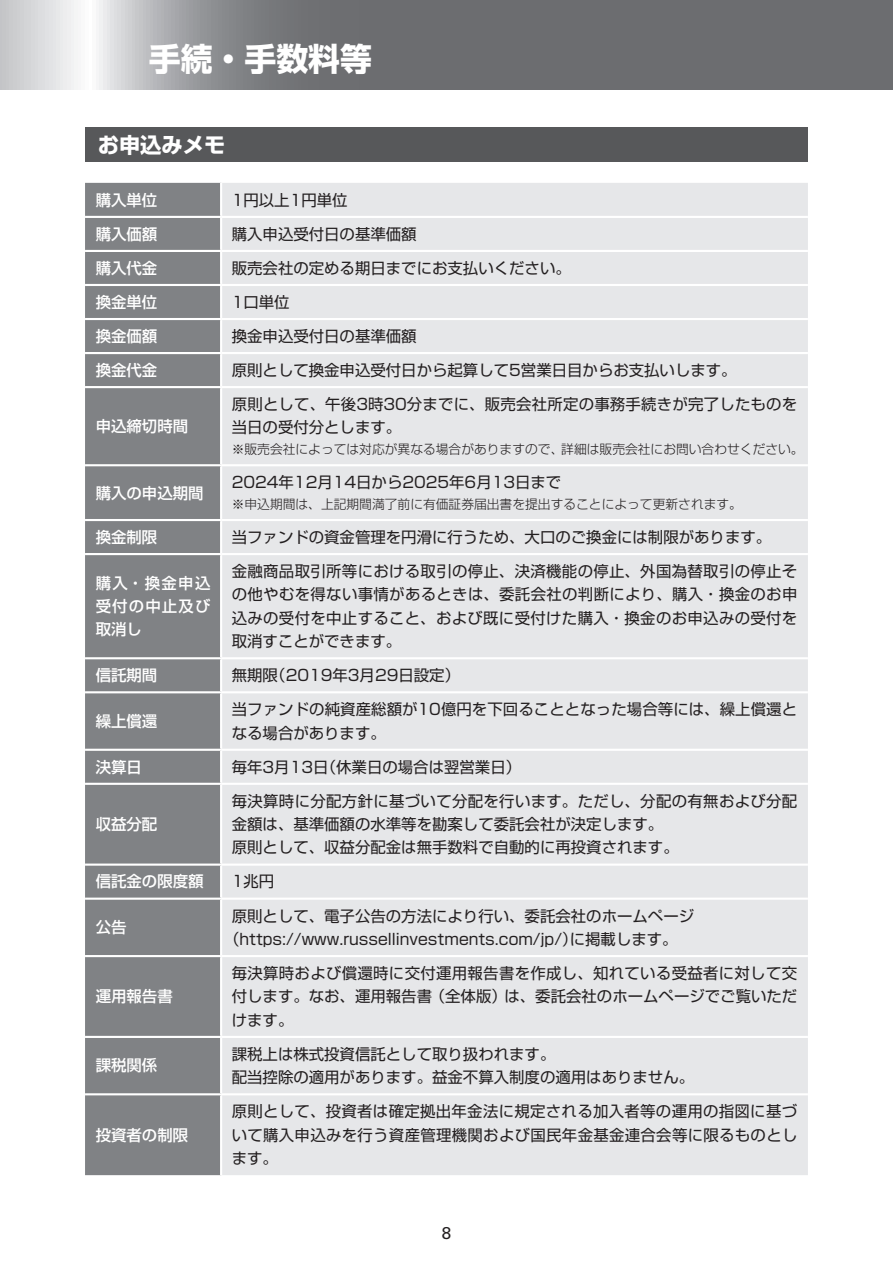
<style>
.page{position:relative;width:893px;height:1263px;background:#fff}
.page>*{position:absolute;margin:0;border:0;box-sizing:border-box;transform-origin:0 0}
.t1{font:700 31.95px "Shin Go Pr 6";color:#fff}
.t2{font:700 21.3px "Shin Go Pr 6";color:#fff}
.t3{font:16.95px "Univers LT Std";color:#231f20}
.t4{font:15.45px/23.4px "Shin Go Pr 6";color:#231f20}
.t5{font:500 15.45px/23.4px "Shin Go Pr 6";color:#fff;text-align:justify}
.t6{font:300 12.75px "Shin Go Pr 6";color:#231f20}
</style>
<div class="page">
<svg style="left:0;top:0;width:893px;height:89px;background:#858689"></svg>
<div style="left:85px;top:128px;width:723px;height:34px;background:#57585a"></div>
<div style="left:85px;top:183px;width:135px;height:992px;background:#808285"></div>
<div style="left:222px;top:183px;width:586px;height:992px;background:#e6e7e9"></div>
<hr style="left:85px;top:216px;width:136px;height:2px;background:#fff">
<hr style="left:221px;top:216px;width:587px;height:2px;background:#fff">
<hr style="left:85px;top:250px;width:136px;height:2px;background:#fff">
<hr style="left:221px;top:250px;width:587px;height:2px;background:#fff">
<hr style="left:85px;top:284px;width:136px;height:2px;background:#fff">
<hr style="left:221px;top:284px;width:587px;height:2px;background:#fff">
<hr style="left:85px;top:318px;width:136px;height:2px;background:#fff">
<hr style="left:221px;top:318px;width:587px;height:2px;background:#fff">
<hr style="left:85px;top:352px;width:136px;height:2px;background:#fff">
<hr style="left:221px;top:352px;width:587px;height:2px;background:#fff">
<hr style="left:85px;top:386px;width:136px;height:2px;background:#fff">
<hr style="left:221px;top:386px;width:587px;height:2px;background:#fff">
<hr style="left:85px;top:464px;width:136px;height:2px;background:#fff">
<hr style="left:221px;top:464px;width:587px;height:2px;background:#fff">
<hr style="left:85px;top:519px;width:136px;height:2px;background:#fff">
<hr style="left:221px;top:519px;width:587px;height:2px;background:#fff">
<hr style="left:85px;top:553px;width:136px;height:2px;background:#fff">
<hr style="left:221px;top:553px;width:587px;height:2px;background:#fff">
<hr style="left:85px;top:657px;width:136px;height:2px;background:#fff">
<hr style="left:221px;top:657px;width:587px;height:2px;background:#fff">
<hr style="left:85px;top:691px;width:136px;height:2px;background:#fff">
<hr style="left:221px;top:691px;width:587px;height:2px;background:#fff">
<hr style="left:85px;top:749px;width:136px;height:2px;background:#fff">
<hr style="left:221px;top:749px;width:587px;height:2px;background:#fff">
<hr style="left:85px;top:783px;width:136px;height:2px;background:#fff">
<hr style="left:221px;top:783px;width:587px;height:2px;background:#fff">
<hr style="left:85px;top:863px;width:136px;height:3px;background:#fff">
<hr style="left:221px;top:863px;width:587px;height:3px;background:#fff">
<hr style="left:85px;top:897px;width:136px;height:3px;background:#fff">
<hr style="left:221px;top:897px;width:587px;height:3px;background:#fff">
<hr style="left:85px;top:955px;width:136px;height:2px;background:#fff">
<hr style="left:221px;top:955px;width:587px;height:2px;background:#fff">
<hr style="left:85px;top:1036px;width:136px;height:2px;background:#fff">
<hr style="left:221px;top:1036px;width:587px;height:2px;background:#fff">
<hr style="left:85px;top:1093px;width:136px;height:2px;background:#fff">
<hr style="left:221px;top:1093px;width:587px;height:2px;background:#fff">
<h1 class="t1" style="left:149px;top:33px;width:225px">手続・手数料等</h1>
<h2 class="t2" style="left:98px;top:128px;width:129px">お申込みメモ</h2>
<p class="t5" style="left:96px;top:187px;width:63px">購入単位</p>
<p class="t4" style="left:232px;top:187px;width:117px">1円以上1円単位</p>
<p class="t5" style="left:96px;top:221px;width:63px">購入価額</p>
<p class="t4" style="left:232px;top:221px;width:186px">購入申込受付日の基準価額</p>
<p class="t5" style="left:96px;top:255px;width:63px">購入代金</p>
<p class="t4" style="left:232px;top:255px;width:341px">販売会社の定める期日までにお支払いください。</p>
<p class="t5" style="left:96px;top:289px;width:63px">換金単位</p>
<p class="t4" style="left:232px;top:289px;width:59px">1口単位</p>
<p class="t5" style="left:96px;top:323px;width:63px">換金価額</p>
<p class="t4" style="left:232px;top:323px;width:186px">換金申込受付日の基準価額</p>
<p class="t5" style="left:96px;top:357px;width:63px">換金代金</p>
<p class="t4" style="left:232px;top:357px;width:506px">原則として換金申込受付日から起算して5営業日目からお支払いします。</p>
<p class="t5" style="left:96px;top:414px;width:94px">申込締切時間</p>
<p class="t5" style="left:96px;top:480px;width:109px">購入の申込期間</p>
<p class="t4" style="left:232px;top:391px;width:567px">原則として、午後3時30分までに、販売会社所定の事務手続きが完了したものを当日の受付分とします。</p>
<p class="t6" style="left:232px;top:439px;width:573px">※販売会社によっては対応が異なる場合がありますので、詳細は販売会社にお問い合わせください。</p>
<p class="t4" style="left:232px;top:469px;width:331px">2024年12月14日から2025年6月13日まで</p>
<p class="t6" style="left:232px;top:494px;width:512px">※申込期間は、上記期間満了前に有価証券届出書を提出することによって更新されます。</p>
<p class="t5" style="left:96px;top:524px;width:63px">換金制限</p>
<p class="t4" style="left:232px;top:524px;width:541px">当ファンドの資金管理を円滑に行うため、大口のご換金には制限があります。</p>
<p class="t5" style="left:96px;top:570px;width:116px">購入・換金申込受付の中止及び取消し</p>
<p class="t4" style="left:232px;top:558px;width:567px;text-align:justify">金融商品取引所等における取引の停止、決済機能の停止、外国為替取引の停止その他やむを得ない事情があるときは、委託会社の判断により、購入・換金のお申込みの受付を中止すること、および既に受付けた購入・換金のお申込みの受付を取消すことができます。</p>
<p class="t5" style="left:96px;top:663px;width:63px">信託期間</p>
<p class="t4" style="left:232px;top:662px;width:230px">無期限（2019年3月29日設定）</p>
<p class="t5" style="left:96px;top:708px;width:63px">繰上償還</p>
<p class="t4" style="left:232px;top:696px;width:567px">当ファンドの純資産総額が10億円を下回ることとなった場合等には、繰上償還となる場合があります。</p>
<p class="t5" style="left:96px;top:754px;width:48px">決算日</p>
<p class="t4" style="left:232px;top:754px;width:291px">毎年3月13日（休業日の場合は翌営業日）</p>
<p class="t5" style="left:96px;top:811px;width:63px">収益分配</p>
<p class="t4" style="left:232px;top:788px;width:567px">毎決算時に分配方針に基づいて分配を行います。ただし、分配の有無および分配金額は、基準価額の水準等を勘案して委託会社が決定します。<br>原則として、収益分配金は無手数料で自動的に再投資されます。</p>
<p class="t5" style="left:96px;top:869px;width:109px">信託金の限度額</p>
<p class="t4" style="left:232px;top:869px;width:44px">1兆円</p>
<p class="t5" style="left:96px;top:915px;width:32px">公告</p>
<p class="t4" style="left:224px;top:903px;width:472px;text-indent:8px">原則として、電子公告の方法により行い、委託会社のホームページ（https://www.russellinvestments.com/jp/）に掲載します。</p>
<p class="t5" style="left:96px;top:984px;width:79px">運用報告書</p>
<p class="t4" style="left:232px;top:960px;width:567px;text-align:justify">毎決算時および償還時に交付運用報告書を作成し、知れている受益者に対して交付します。なお、運用報告書（全体版）は、委託会社のホームページでご覧いただけます。</p>
<p class="t5" style="left:96px;top:1053px;width:63px">課税関係</p>
<p class="t4" style="left:232px;top:1041px;width:464px">課税上は株式投資信託として取り扱われます。<br>配当控除の適用があります。益金不算入制度の適用はありません。</p>
<p class="t5" style="left:96px;top:1122px;width:94px">投資者の制限</p>
<p class="t4" style="left:232px;top:1098px;width:567px;text-align:justify">原則として、投資者は確定拠出年金法に規定される加入者等の運用の指図に基づいて購入申込みを行う資産管理機関および国民年金基金連合会等に限るものとします。</p>
<p class="t3" style="left:442px;top:1223px;width:11px">8</p>
</div>
